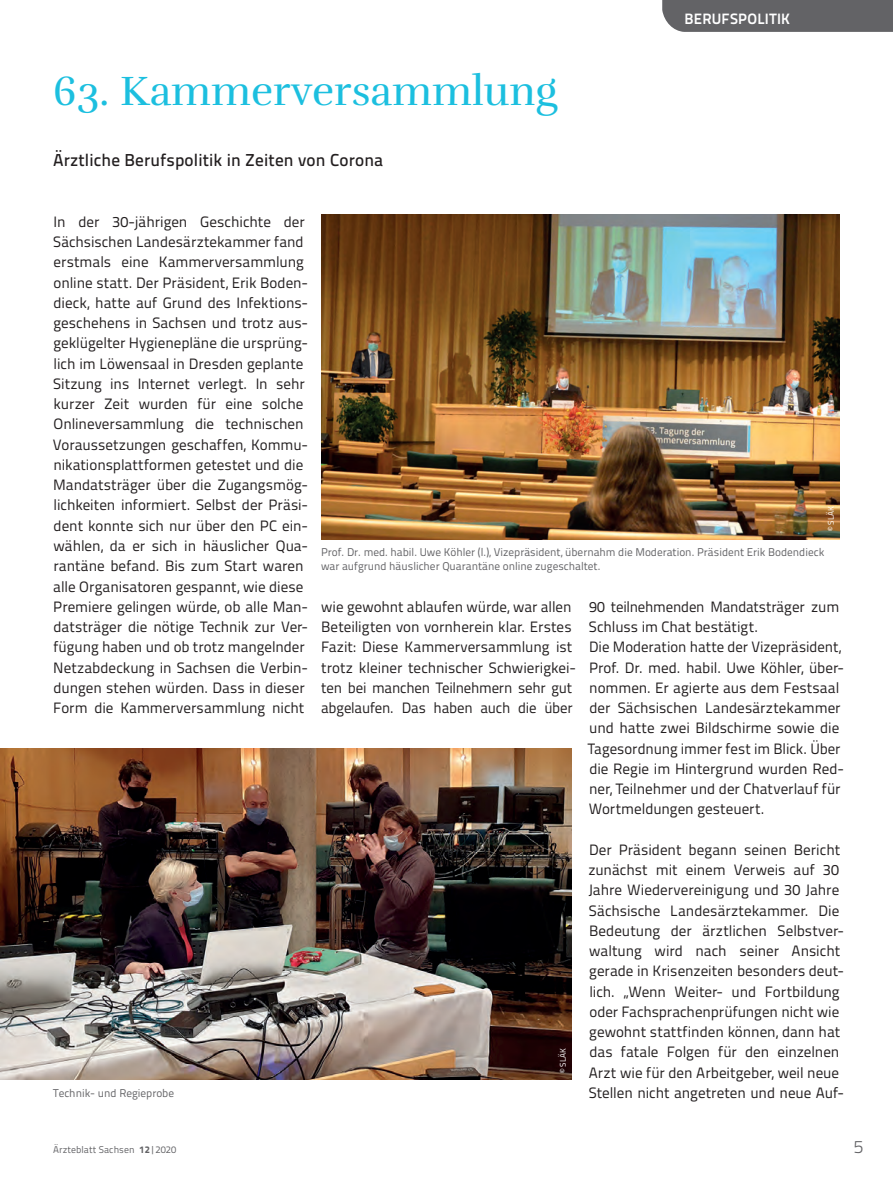
<style>
.page{position:relative;width:893px;height:1191px;background:#fff}
.page>*{position:absolute;margin:0;border:0;box-sizing:border-box;transform-origin:0 0}
.t1{font:42px "Rufina";color:#1cbfdf}
.t2{font:300 18px "Titillium Text";color:#636366}
.t3{font:500 17.25px "Titillium Text";letter-spacing:.01em;color:#231f20}
.t4{font:15px/20.2px "Titillium Text";color:#231f20}
.t5{font:700 15px "Titillium Text";letter-spacing:.01em;color:#fff}
.t6{font:11.25px/13.5px "Titillium Text";color:#636366}
.t7{font:9.75px "Titillium Text";letter-spacing:.01em;color:#636366}
.t8{font:8.25px "Titillium Text";color:#fff}
.s1{font-weight:800}
</style>
<div class="page">
<div style="left:662px;top:0;width:231px;height:32px;background:#636366"></div>
<img style="left:0;top:748px;width:572px;height:332px">
<img style="left:321px;top:214px;width:519px;height:325px">
<h1 class="t1" style="left:53px;top:66px;width:506px">63. Kammerversammlung</h1>
<p class="t3" style="left:53px;top:147px;width:332px">Ärztliche Berufspolitik in Zeiten von Corona</p>
<p class="t5" style="left:685px;top:7px;width:107px">BERUFSPOLITIK</p>
<p class="t4" style="left:53px;top:211px;width:257px">In der 30-jährigen Geschichte der Sächsischen Landesärztekammer fand erstmals eine Kammerversammlung online statt. Der Präsident, Erik Boden&shy;dieck, hatte auf Grund des Infektions&shy;geschehens in Sachsen und trotz aus&shy;geklügelter Hygienepläne die ursprüng&shy;lich im Löwensaal in Dresden geplante Sitzung ins Internet verlegt. In sehr kurzer Zeit wurden für eine solche Onlineversammlung die technischen Voraussetzungen geschaffen, Kommu&shy;nikationsplattformen getestet und die Mandatsträger über die Zugangsmög&shy;lichkeiten informiert. Selbst der Präsi&shy;dent konnte sich nur über den PC ein&shy;wählen, da er sich in häuslicher Qua&shy;rantäne befand. Bis zum Start waren alle Organisatoren gespannt, wie diese Premiere gelingen würde, ob alle Man&shy;datsträger die nötige Technik zur Ver&shy;fügung haben und ob trotz mangelnder Netzabdeckung in Sachsen die Verbin&shy;dungen stehen würden. Dass in dieser Form die Kammerversammlung nicht</p>
<p class="t6" style="left:53px;top:1085px;width:122px">Technik- und Regieprobe</p>
<p class="t8" style="left:825px;top:531px;width:26px;rotate:-90deg">© SLÄK</p>
<p class="t6" style="left:321px;top:545px;width:505px">Prof. Dr. med. habil. Uwe Köhler (l.), Vizepräsident, übernahm die Moderation. Präsident Erik Bodendieck war aufgrund häuslicher Quarantäne online zugeschaltet.</p>
<p class="t4" style="left:321px;top:595px;width:256px">wie gewohnt ablaufen würde, war allen Beteiligten von vornherein klar. Erstes Fazit: Diese Kammerversammlung ist trotz kleiner technischer Schwierigkei&shy;ten bei manchen Teilnehmern sehr gut abgelaufen. Das haben auch die über</p>
<p class="t4" style="left:588px;top:595px;width:258px">90 teilnehmenden Mandatsträger zum Schluss im Chat bestätigt.<br>Die Moderation hatte der Vizepräsident, Prof. Dr. med. habil. Uwe Köhler, über&shy;nommen. Er agierte aus dem Festsaal der Sächsischen Landesärztekammer und hatte zwei Bildschirme sowie die Tagesordnung immer fest im Blick. Über die Regie im Hintergrund wurden Red&shy;ner, Teilnehmer und der Chatverlauf für Wortmeldungen gesteuert.</p>
<p class="t4" style="left:588px;top:838px;width:257px">Der Präsident begann seinen Bericht zunächst mit einem Verweis auf 30<br>Jahre Wiedervereinigung und 30 Jahre Sächsische Landesärztekammer. Die Bedeutung der ärztlichen Selbstver&shy;waltung wird nach seiner Ansicht gerade in Krisenzeiten besonders deut&shy;lich. „Wenn Weiter- und Fortbildung oder Fachsprachenprüfungen nicht wie gewohnt stattfinden können, dann hat das fatale Folgen für den einzelnen Arzt wie für den Arbeitgeber, weil neue Stellen nicht angetreten und neue Auf-</p>
<p class="t8" style="left:557px;top:1073px;width:26px;rotate:-90deg">© SLÄK</p>
<p class="t7" style="left:53px;top:1142px;width:125px">Ärzteblatt Sachsen <span class="s1">12</span>|2020</p>
<p class="t2" style="left:854px;top:1133px;width:11px">5</p>
</div>
